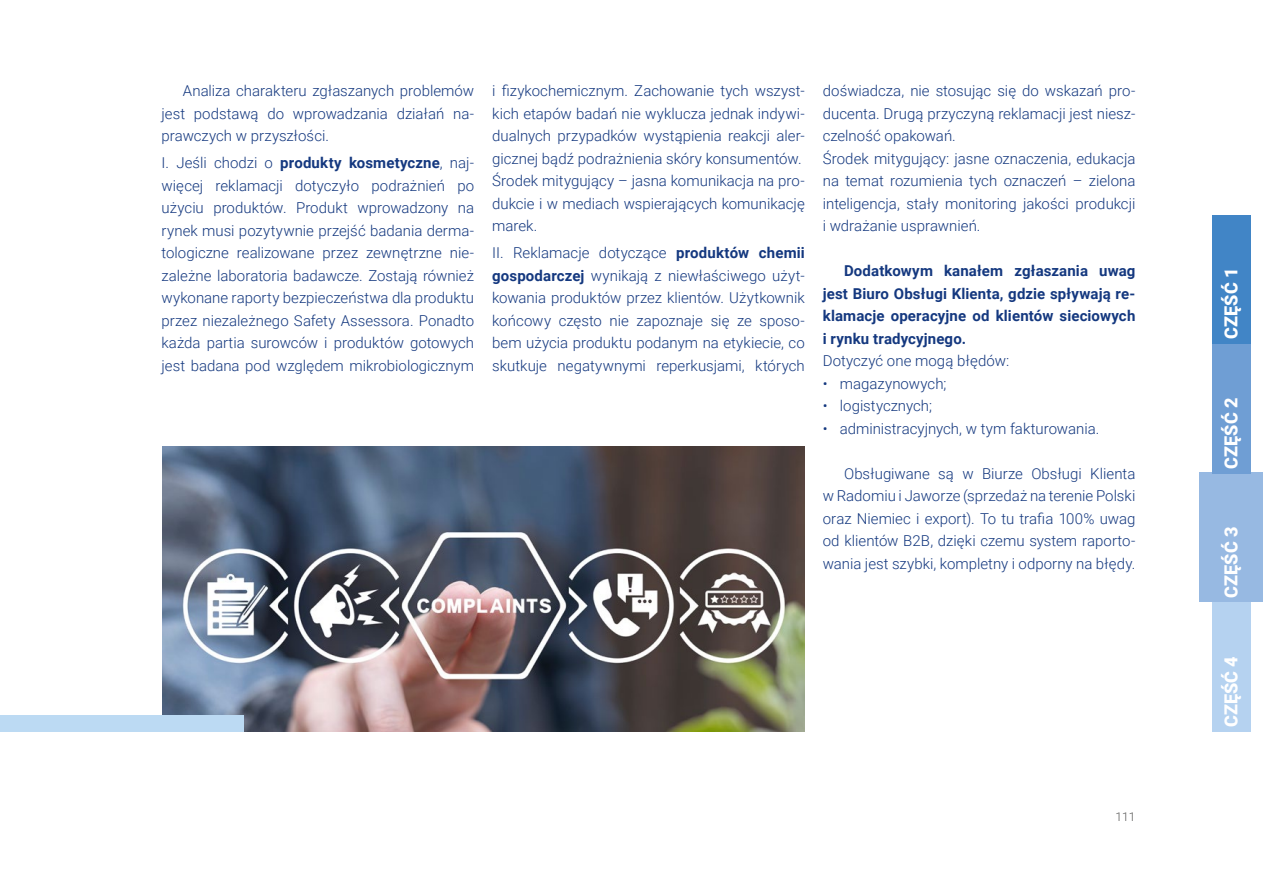
<style>
.page{position:relative;width:1263px;height:893px;background:#fff}
.page>*{position:absolute;margin:0;border:0;box-sizing:border-box;transform-origin:0 0}
.t1{font:900 18px "Roboto";color:#fff}
.t2{font:300 15px/22.5px "Roboto";color:#14387f;text-align:justify}
.t3{font:700 15px/22.5px "Roboto";letter-spacing:.01em;color:#14387f;text-align:justify}
.t4{font:300 12px "Roboto";color:#575756}
.s1{font-weight:700}
</style>
<div class="page">
<div style="left:1199px;top:472px;width:64px;height:130px;background:#97b9e2"></div>
<div style="left:1213px;top:215px;width:38px;height:129px;background:#4185c6"></div>
<div style="left:1213px;top:344px;width:38px;height:129px;background:#6f9ed4"></div>
<div style="left:1213px;top:602px;width:38px;height:129px;background:#b5d2f0"></div>
<img style="left:162px;top:446px;width:643px;height:285px">
<div style="left:0;top:715px;width:243px;height:16px;background:#bcdaf3"></div>
<p class="t2" style="left:162px;top:79px;width:314px;text-indent:21px">Analiza charakteru zgłaszanych problemów jest podstawą do wprowadzania działań na&shy;prawczych w przyszłości.</p>
<p class="t2" style="left:162px;top:151px;width:314px">I. Jeśli chodzi o <span class="s1">produkty kosmetyczne</span>, naj&shy;więcej reklamacji dotyczyło podrażnień po użyciu produktów. Produkt wprowadzony na rynek musi pozytywnie przejść badania derma&shy;tologiczne realizowane przez zewnętrzne nie&shy;zależne laboratoria badawcze. Zostają również wykonane raporty bezpieczeństwa dla produktu przez niezależnego Safety Assessora. Ponadto każda partia surowców i produktów gotowych jest badana pod względem mikrobiologicznym</p>
<p class="t2" style="left:492px;top:79px;width:314px;text-align:left">i fizykochemicznym. Zachowanie tych wszyst&shy;kich etapów badań nie wyklucza jednak indywi&shy;dualnych przypadków wystąpienia reakcji aler&shy;gicznej bądź podrażnienia skóry konsumentów.<br>Środek mitygujący – jasna komunikacja na pro&shy;dukcie i w mediach wspierających komunikację marek.</p>
<p class="t2" style="left:492px;top:241px;width:314px">II. Reklamacje dotyczące <span class="s1">produktów chemii gospodarczej</span> wynikają z niewłaściwego użyt&shy;kowania produktów przez klientów. Użytkownik końcowy często nie zapoznaje się ze sposo&shy;bem użycia produktu podanym na etykiecie, co skutkuje negatywnymi reperkusjami, których</p>
<p class="t2" style="left:823px;top:79px;width:314px;text-align:left">doświadcza, nie stosując się do wskazań pro&shy;ducenta. Drugą przyczyną reklamacji jest niesz&shy;czelność opakowań.<br>Środek mitygujący: jasne oznaczenia, edukacja na temat rozumienia tych oznaczeń – zielona inteligencja, stały monitoring jakości produkcji i wdrażanie usprawnień.</p>
<p class="t3" style="left:823px;top:259px;width:314px;text-indent:21px">Dodatkowym kanałem zgłaszania uwag jest Biuro Obsługi Klienta, gdzie spływają re&shy;klamacje operacyjne od klientów sieciowych i rynku tradycyjnego.</p>
<p class="t2" style="left:823px;top:349px;width:188px">Dotyczyć one mogą błędów:</p>
<p class="t2" style="left:823px;top:372px;width:125px">• magazynowych;</p>
<p class="t2" style="left:823px;top:394px;width:111px">• logistycznych;</p>
<p class="t2" style="left:823px;top:417px;width:278px">• administracyjnych, w tym fakturowania.</p>
<p class="t2" style="left:823px;top:462px;width:314px;text-indent:21px">Obsługiwane są w Biurze Obsługi Klienta w Radomiu i Jaworze (sprzedaż na terenie Polski oraz Niemiec i export). To tu trafia 100% uwag od klientów B2B, dzięki czemu system raporto&shy;wania jest szybki, kompletny i odporny na błędy.</p>
<p class="t4" style="left:1115px;top:808px;width:21px">111</p>
<p class="t1" style="left:1218px;top:339px;width:72px;rotate:-90deg">CZĘŚĆ 1</p>
<p class="t1" style="left:1218px;top:469px;width:72px;rotate:-90deg">CZĘŚĆ 2</p>
<p class="t1" style="left:1218px;top:597px;width:72px;rotate:-90deg">CZĘŚĆ 3</p>
<p class="t1" style="left:1218px;top:727px;width:72px;rotate:-90deg">CZĘŚĆ 4</p>
</div>
